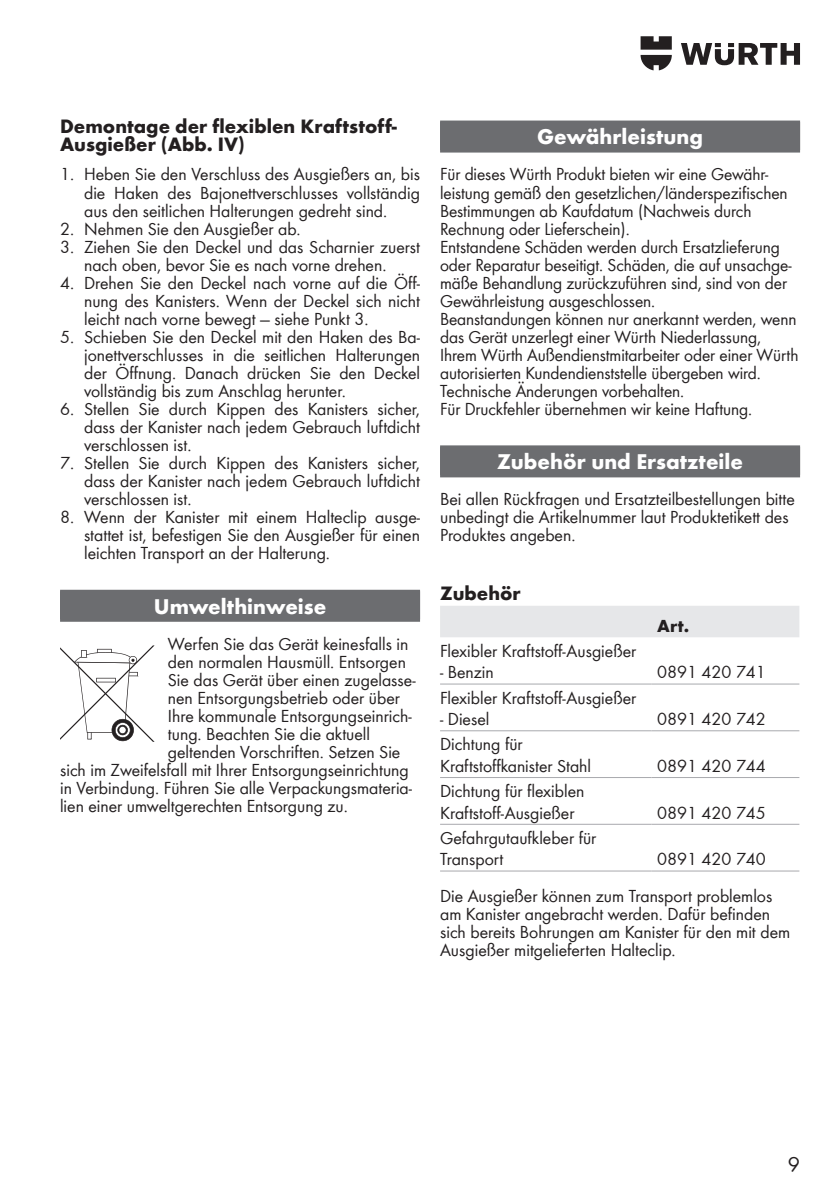
<style>
.page{position:relative;width:840px;height:1191px;background:#fff}
.page>*{position:absolute;margin:0;border:0;box-sizing:border-box;transform-origin:0 0}
.Headline_1{font:700 22px "Wuerth";color:#fff}
.t1{font:22px "Wuerth";color:#231f20}
.Headline_3{font:700 20px/18px "Wuerth";color:#231f20}
.Fliesstext{font:18px/18px "Wuerth";color:#231f20;text-align:justify}
._02_Grundschrift{font:18px/21.6px "Wuerth";color:#231f20}
.Fliesstext_fett{font:700 18px "Wuerth";color:#231f20}
</style>
<div class="page">
<svg style="left:681px;top:43px;width:118px;height:22px"></svg>
<svg style="left:640px;top:36px;width:31px;height:34px"></svg>
<div style="left:60px;top:590px;width:360px;height:32px;background:#6c6d70"></div>
<svg style="left:60px;top:645px;width:94px;height:97px"></svg>
<div style="left:440px;top:121px;width:359px;height:32px;background:#6c6d70"></div>
<div style="left:440px;top:445px;width:359px;height:32px;background:#6c6d70"></div>
<div style="left:440px;top:606px;width:359px;height:31px;background:#e6e7e9"></div>
<hr style="left:440px;top:683px;width:211px;height:1px;background:#a8a9ad">
<hr style="left:651px;top:683px;width:148px;height:1px;background:#a8a9ad">
<hr style="left:440px;top:730px;width:211px;height:1px;background:#a8a9ad">
<hr style="left:651px;top:730px;width:148px;height:1px;background:#a8a9ad">
<hr style="left:440px;top:777px;width:211px;height:1px;background:#a8a9ad">
<hr style="left:651px;top:777px;width:148px;height:1px;background:#a8a9ad">
<hr style="left:440px;top:824px;width:211px;height:1px;background:#a8a9ad">
<hr style="left:651px;top:824px;width:148px;height:1px;background:#a8a9ad">
<hr style="left:440px;top:870px;width:211px;height:1px;background:#a8a9ad">
<hr style="left:651px;top:870px;width:148px;height:1px;background:#a8a9ad">
<p class="Headline_3" style="left:60px;top:116px;width:338px">Demontage der flexiblen Kraftstoff-<br>Ausgießer (Abb. IV)</p>
<p class="Fliesstext" style="left:84px;top:165px;width:337px;text-indent:-24px">1. Heben Sie den Verschluss des Ausgießers an, bis die Haken des Bajonettverschlusses vollständig aus den seitlichen Halterungen gedreht sind.</p>
<p class="Fliesstext" style="left:60px;top:219px;width:242px">2. Nehmen Sie den Ausgießer ab.</p>
<p class="Fliesstext" style="left:60px;top:237px;width:361px;text-align:center">3. Ziehen Sie den Deckel und das Scharnier zuerst nach oben, bevor Sie es nach vorne drehen.</p>
<p class="Fliesstext" style="left:84px;top:273px;width:337px;text-indent:-24px">4. Drehen Sie den Deckel nach vorne auf die Öff&shy;nung des Kanisters. Wenn der Deckel sich nicht leicht nach vorne bewegt — siehe Punkt 3.</p>
<p class="Fliesstext" style="left:84px;top:327px;width:337px;text-indent:-24px">5. Schieben Sie den Deckel mit den Haken des Ba&shy;jonettverschlusses in die seitlichen Halterungen der Öffnung. Danach drücken Sie den Deckel vollständig bis zum Anschlag herunter.</p>
<p class="Fliesstext" style="left:84px;top:399px;width:337px;text-indent:-24px">6. Stellen Sie durch Kippen des Kanisters sicher, dass der Kanister nach jedem Gebrauch luftdicht verschlossen ist.</p>
<p class="Fliesstext" style="left:84px;top:453px;width:337px;text-indent:-24px">7. Stellen Sie durch Kippen des Kanisters sicher, dass der Kanister nach jedem Gebrauch luftdicht verschlossen ist.</p>
<p class="Fliesstext" style="left:84px;top:507px;width:337px;text-indent:-24px">8. Wenn der Kanister mit einem Halteclip ausge&shy;stattet ist, befestigen Sie den Ausgießer für einen leichten Transport an der Halterung.</p>
<p class="Headline_1" style="left:154px;top:590px;width:174px">Umwelthinweise</p>
<p class="Fliesstext" style="left:168px;top:634px;width:242px">Werfen Sie das Gerät keinesfalls in</p>
<p class="Fliesstext" style="left:168px;top:652px;width:239px">den normalen Hausmüll. Entsorgen</p>
<p class="Fliesstext" style="left:168px;top:670px;width:249px">Sie das Gerät über einen zugelasse-</p>
<p class="Fliesstext" style="left:168px;top:688px;width:233px">nen Entsorgungsbetrieb oder über</p>
<p class="Fliesstext" style="left:168px;top:706px;width:245px">Ihre kommunale Entsorgungseinrich-</p>
<p class="Fliesstext" style="left:168px;top:724px;width:204px">tung. Beachten Sie die aktuell</p>
<p class="Fliesstext" style="left:168px;top:742px;width:234px">geltenden Vorschriften. Setzen Sie</p>
<p class="Fliesstext" style="left:60px;top:760px;width:350px">sich im Zweifelsfall mit Ihrer Entsorgungseinrichtung</p>
<p class="Fliesstext" style="left:60px;top:778px;width:353px">in Verbindung. Führen Sie alle Verpackungsmateria-</p>
<p class="Fliesstext" style="left:60px;top:796px;width:289px">lien einer umweltgerechten Entsorgung zu.</p>
<p class="Headline_1" style="left:537px;top:121px;width:167px">Gewährleistung</p>
<p class="Fliesstext" style="left:440px;top:165px;width:349px;text-align:left">Für dieses Würth Produkt bieten wir eine Gewähr&shy;leistung gemäß den gesetzlichen/länderspezifischen Bestimmungen ab Kaufdatum (Nachweis durch Rechnung oder Lieferschein).</p>
<p class="Fliesstext" style="left:440px;top:237px;width:353px;text-align:left">Entstandene Schäden werden durch Ersatzlieferung oder Reparatur beseitigt. Schäden, die auf unsachge&shy;mäße Behandlung zurückzuführen sind, sind von der Gewährleistung ausgeschlossen.</p>
<p class="Fliesstext" style="left:440px;top:309px;width:359px;text-align:left">Beanstandungen können nur anerkannt werden, wenn das Gerät unzerlegt einer Würth Niederlassung, Ihrem Würth Außendienstmitarbeiter oder einer Würth autorisierten Kundendienststelle übergeben wird.</p>
<p class="Fliesstext" style="left:440px;top:381px;width:245px">Technische Änderungen vorbehalten.</p>
<p class="Fliesstext" style="left:440px;top:399px;width:313px">Für Druckfehler übernehmen wir keine Haftung.</p>
<p class="Headline_1" style="left:496px;top:445px;width:247px">Zubehör und Ersatzteile</p>
<p class="Fliesstext" style="left:440px;top:489px;width:356px;text-align:left">Bei allen Rückfragen und Ersatzteilbestellungen bitte unbedingt die Artikelnummer laut Produktetikett des<br>Produktes angeben.</p>
<p class="Headline_3" style="left:440px;top:583px;width:82px">Zubehör</p>
<p class="Fliesstext_fett" style="left:657px;top:612px;width:33px">Art.</p>
<p class="_02_Grundschrift" style="left:440px;top:639px;width:197px">Flexibler Kraftstoff-Ausgießer</p>
<p class="_02_Grundschrift" style="left:440px;top:660px;width:55px">- Benzin</p>
<p class="_02_Grundschrift" style="left:657px;top:660px;width:110px">0891 420 741</p>
<p class="_02_Grundschrift" style="left:440px;top:686px;width:197px">Flexibler Kraftstoff-Ausgießer</p>
<p class="_02_Grundschrift" style="left:440px;top:707px;width:51px">- Diesel</p>
<p class="_02_Grundschrift" style="left:657px;top:707px;width:110px">0891 420 742</p>
<p class="_02_Grundschrift" style="left:440px;top:732px;width:152px">Dichtung für<br>Kraftstoffkanister Stahl</p>
<p class="_02_Grundschrift" style="left:657px;top:754px;width:110px">0891 420 744</p>
<p class="_02_Grundschrift" style="left:440px;top:779px;width:146px">Dichtung für flexiblen<br>Kraftstoff-Ausgießer</p>
<p class="_02_Grundschrift" style="left:657px;top:801px;width:110px">0891 420 745</p>
<p class="_02_Grundschrift" style="left:440px;top:826px;width:158px">Gefahrgutaufkleber für<br>Transport</p>
<p class="_02_Grundschrift" style="left:657px;top:847px;width:110px">0891 420 740</p>
<p class="Fliesstext" style="left:440px;top:886px;width:351px;text-align:left">Die Ausgießer können zum Transport problemlos am Kanister angebracht werden. Dafür befinden sich bereits Bohrungen am Kanister für den mit dem Ausgießer mitgelieferten Halteclip.</p>
<p class="t1" style="left:787px;top:1149px;width:14px">9</p>
</div>
